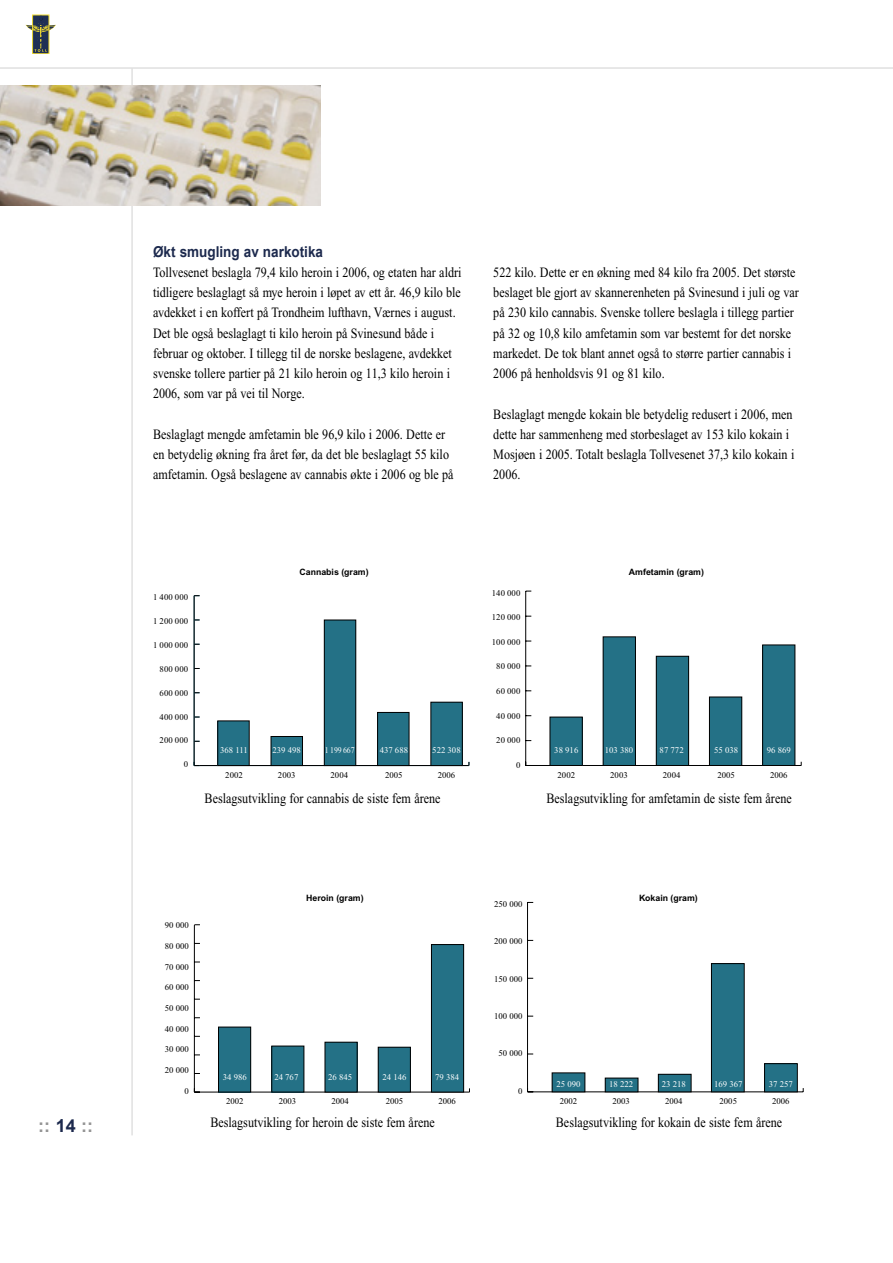
<style>
.page{position:relative;width:893px;height:1263px;background:#fff}
.page>*{position:absolute;margin:0;border:0;box-sizing:border-box;transform-origin:0 0}
.t1{font:700 18px "Arial";color:#939393}
.t2{font:700 15px "Arial";color:#1c294d;scale:.9 1}
.t3{font:14.25px/20.2px "Times New Roman";color:#000;scale:.85 1}
.t4{font:8.7px "Times New Roman";color:#000}
.t5{font:8.7px "Times New Roman";color:#fff}
.t6{font:700 8.7px "Arial SFMT";color:#000}
.t7{font:8.7px "Times New Roman";color:#fff;scale:.9 1}
.s1{color:#1c294d}
</style>
<div class="page">
<hr style="left:0;top:67px;width:893px;height:2px;background:#e0e0e0">
<div style="left:32px;top:15px;width:17px;height:39px;border:1px solid #efda32"></div>
<svg style="left:26px;top:16px;width:30px;height:36px"></svg>
<hr style="left:131px;top:68px;width:2px;height:1067px;background:#e0e0e0">
<hr style="left:194px;top:765px;width:275px;height:1px;background:#000">
<hr style="left:194px;top:596px;width:1px;height:169px;background:#000">
<div style="left:431px;top:702px;width:31px;height:63px;background:#247186"></div>
<div style="left:431px;top:702px;width:32px;height:64px;border:1px solid #000"></div>
<div style="left:378px;top:712px;width:31px;height:53px;background:#247186"></div>
<div style="left:377px;top:712px;width:32px;height:54px;border:1px solid #000"></div>
<div style="left:324px;top:620px;width:32px;height:145px;background:#247186"></div>
<div style="left:324px;top:620px;width:32px;height:146px;border:1px solid #000"></div>
<div style="left:271px;top:736px;width:31px;height:29px;background:#247186"></div>
<div style="left:271px;top:736px;width:32px;height:30px;border:1px solid #000"></div>
<div style="left:218px;top:721px;width:31px;height:44px;background:#247186"></div>
<hr style="left:526px;top:765px;width:275px;height:1px;background:#000">
<hr style="left:525px;top:591px;width:1px;height:174px;background:#000">
<div style="left:763px;top:645px;width:32px;height:120px;background:#247186"></div>
<div style="left:762px;top:645px;width:33px;height:121px;border:1px solid #000"></div>
<div style="left:709px;top:697px;width:33px;height:68px;background:#247186"></div>
<div style="left:709px;top:697px;width:33px;height:69px;border:1px solid #000"></div>
<div style="left:656px;top:656px;width:33px;height:109px;background:#247186"></div>
<div style="left:656px;top:656px;width:33px;height:110px;border:1px solid #000"></div>
<div style="left:603px;top:637px;width:32px;height:128px;background:#247186"></div>
<div style="left:603px;top:637px;width:33px;height:129px;border:1px solid #000"></div>
<div style="left:550px;top:717px;width:32px;height:48px;background:#247186"></div>
<div style="left:550px;top:717px;width:32px;height:49px;border:1px solid #000"></div>
<hr style="left:194px;top:1092px;width:275px;height:1px;background:#000">
<hr style="left:194px;top:925px;width:1px;height:167px;background:#000">
<div style="left:431px;top:944px;width:33px;height:148px;background:#247186"></div>
<div style="left:431px;top:944px;width:33px;height:148px;border:1px solid #000"></div>
<div style="left:378px;top:1047px;width:32px;height:45px;background:#247186"></div>
<div style="left:378px;top:1047px;width:33px;height:45px;border:1px solid #000"></div>
<div style="left:325px;top:1042px;width:32px;height:50px;background:#247186"></div>
<div style="left:272px;top:1046px;width:32px;height:46px;background:#247186"></div>
<div style="left:272px;top:1046px;width:32px;height:46px;border:1px solid #000"></div>
<div style="left:218px;top:1027px;width:33px;height:65px;background:#247186"></div>
<div style="left:218px;top:1027px;width:33px;height:65px;border:1px solid #000"></div>
<hr style="left:527px;top:1091px;width:276px;height:1px;background:#000">
<hr style="left:527px;top:902px;width:1px;height:190px;background:#000">
<div style="left:764px;top:1064px;width:33px;height:28px;background:#247186"></div>
<div style="left:764px;top:1063px;width:33px;height:29px;border:1px solid #000"></div>
<div style="left:711px;top:963px;width:33px;height:129px;background:#247186"></div>
<div style="left:711px;top:963px;width:33px;height:129px;border:1px solid #000"></div>
<div style="left:658px;top:1074px;width:33px;height:18px;background:#247186"></div>
<div style="left:658px;top:1074px;width:33px;height:18px;border:1px solid #000"></div>
<div style="left:605px;top:1078px;width:33px;height:14px;background:#247186"></div>
<div style="left:605px;top:1078px;width:33px;height:14px;border:1px solid #000"></div>
<div style="left:552px;top:1073px;width:33px;height:19px;background:#247186"></div>
<div style="left:552px;top:1073px;width:33px;height:19px;border:1px solid #000"></div>
<img style="left:0;top:85px;width:320px;height:120px">
<p class="t1" style="left:38px;top:1116px;width:56px">:: <span class="s1">14</span> ::</p>
<p class="t2" style="left:153px;top:243px;width:190px">Økt smugling av narkotika</p>
<p class="t3" style="left:153px;top:262px;width:364px">Tollvesenet beslagla 79,4 kilo heroin i 2006, og etaten har aldri tidligere beslaglagt så mye heroin i løpet av ett år. 46,9 kilo ble avdekket i en koffert på Trondheim lufthavn, Værnes i august.<br>Det ble også beslaglagt ti kilo heroin på Svinesund både i februar og oktober. I tillegg til de norske beslagene, avdekket svenske tollere partier på 21 kilo heroin og 11,3 kilo heroin i 2006, som var på vei til Norge.</p>
<p class="t3" style="left:153px;top:424px;width:355px">Beslaglagt mengde amfetamin ble 96,9 kilo i 2006. Dette er en betydelig økning fra året før, da det ble beslaglagt 55 kilo amfetamin. Også beslagene av cannabis økte i 2006 og ble på</p>
<p class="t3" style="left:493px;top:262px;width:361px">522 kilo. Dette er en økning med 84 kilo fra 2005. Det største beslaget ble gjort av skannerenheten på Svinesund i juli og var på 230 kilo cannabis. Svenske tollere beslagla i tillegg partier på 32 og 10,8 kilo amfetamin som var bestemt for det norske markedet. De tok blant annet også to større partier cannabis i 2006 på henholdsvis 91 og 81 kilo.</p>
<p class="t3" style="left:493px;top:404px;width:356px">Beslaglagt mengde kokain ble betydelig redusert i 2006, men dette har sammenheng med storbeslaget av 153 kilo kokain i Mosjøen i 2005. Totalt beslagla Tollvesenet 37,3 kilo kokain i 2006.</p>
<p class="t4" style="left:153px;top:592px;width:37px">1 400 000</p>
<p class="t4" style="left:153px;top:616px;width:37px">1 200 000</p>
<p class="t4" style="left:153px;top:640px;width:37px">1 000 000</p>
<p class="t4" style="left:160px;top:664px;width:30px">800 000</p>
<p class="t4" style="left:160px;top:688px;width:30px">600 000</p>
<p class="t4" style="left:160px;top:712px;width:30px">400 000</p>
<p class="t4" style="left:160px;top:735px;width:30px">200 000</p>
<p class="t4" style="left:184px;top:759px;width:6px">0</p>
<p class="t6" style="left:299px;top:566px;width:71px">Cannabis (gram)</p>
<p class="t5" style="left:220px;top:745px;width:29px">368 111</p>
<p class="t5" style="left:273px;top:745px;width:30px">239 498</p>
<p class="t7" style="left:325px;top:745px;width:35px">1 199 667</p>
<p class="t5" style="left:380px;top:745px;width:30px">437 688</p>
<p class="t5" style="left:432px;top:745px;width:30px">522 308</p>
<p class="t4" style="left:225px;top:770px;width:19px">2002</p>
<p class="t4" style="left:278px;top:770px;width:19px">2003</p>
<p class="t4" style="left:331px;top:770px;width:19px">2004</p>
<p class="t4" style="left:385px;top:770px;width:19px">2005</p>
<p class="t4" style="left:438px;top:770px;width:19px">2006</p>
<p class="t4" style="left:492px;top:588px;width:30px">140 000</p>
<p class="t4" style="left:492px;top:612px;width:30px">120 000</p>
<p class="t4" style="left:492px;top:637px;width:30px">100 000</p>
<p class="t4" style="left:496px;top:661px;width:26px">80 000</p>
<p class="t4" style="left:496px;top:686px;width:26px">60 000</p>
<p class="t4" style="left:496px;top:711px;width:26px">40 000</p>
<p class="t4" style="left:496px;top:735px;width:26px">20 000</p>
<p class="t4" style="left:516px;top:760px;width:6px">0</p>
<p class="t6" style="left:629px;top:566px;width:76px">Amfetamin (gram)</p>
<p class="t5" style="left:554px;top:745px;width:26px">38 916</p>
<p class="t5" style="left:605px;top:745px;width:30px">103 380</p>
<p class="t5" style="left:660px;top:745px;width:26px">87 772</p>
<p class="t5" style="left:714px;top:745px;width:26px">55 038</p>
<p class="t5" style="left:767px;top:745px;width:26px">96 869</p>
<p class="t4" style="left:558px;top:770px;width:19px">2002</p>
<p class="t4" style="left:610px;top:770px;width:19px">2003</p>
<p class="t4" style="left:663px;top:770px;width:19px">2004</p>
<p class="t4" style="left:717px;top:770px;width:19px">2005</p>
<p class="t4" style="left:770px;top:770px;width:19px">2006</p>
<p class="t3" style="left:205px;top:788px;width:279px">Beslagsutvikling for cannabis de siste fem årene</p>
<p class="t3" style="left:546px;top:788px;width:290px">Beslagsutvikling for amfetamin de siste fem årene</p>
<p class="t4" style="left:165px;top:920px;width:26px">90 000</p>
<p class="t4" style="left:165px;top:941px;width:26px">80 000</p>
<p class="t4" style="left:165px;top:962px;width:26px">70 000</p>
<p class="t4" style="left:165px;top:982px;width:26px">60 000</p>
<p class="t4" style="left:165px;top:1003px;width:26px">50 000</p>
<p class="t4" style="left:165px;top:1024px;width:26px">40 000</p>
<p class="t4" style="left:165px;top:1044px;width:26px">30 000</p>
<p class="t4" style="left:165px;top:1065px;width:26px">20 000</p>
<p class="t4" style="left:184px;top:1086px;width:6px">0</p>
<p class="t6" style="left:306px;top:893px;width:59px">Heroin (gram)</p>
<p class="t5" style="left:223px;top:1072px;width:26px">34 986</p>
<p class="t5" style="left:274px;top:1072px;width:26px">24 767</p>
<p class="t5" style="left:328px;top:1072px;width:26px">26 845</p>
<p class="t5" style="left:383px;top:1072px;width:26px">24 146</p>
<p class="t5" style="left:435px;top:1072px;width:26px">79 384</p>
<p class="t4" style="left:226px;top:1096px;width:19px">2002</p>
<p class="t4" style="left:279px;top:1096px;width:19px">2003</p>
<p class="t4" style="left:331px;top:1096px;width:19px">2004</p>
<p class="t4" style="left:386px;top:1096px;width:19px">2005</p>
<p class="t4" style="left:438px;top:1096px;width:19px">2006</p>
<p class="t4" style="left:494px;top:899px;width:30px">250 000</p>
<p class="t4" style="left:494px;top:936px;width:30px">200 000</p>
<p class="t4" style="left:494px;top:974px;width:30px">150 000</p>
<p class="t4" style="left:494px;top:1011px;width:30px">100 000</p>
<p class="t4" style="left:498px;top:1048px;width:26px">50 000</p>
<p class="t4" style="left:518px;top:1086px;width:6px">0</p>
<p class="t6" style="left:639px;top:893px;width:60px">Kokain (gram)</p>
<p class="t5" style="left:556px;top:1079px;width:26px">25 090</p>
<p class="t5" style="left:609px;top:1079px;width:26px">18 222</p>
<p class="t5" style="left:662px;top:1079px;width:26px">23 218</p>
<p class="t5" style="left:714px;top:1079px;width:30px">169 367</p>
<p class="t5" style="left:769px;top:1079px;width:26px">37 257</p>
<p class="t4" style="left:560px;top:1096px;width:19px">2002</p>
<p class="t4" style="left:612px;top:1096px;width:19px">2003</p>
<p class="t4" style="left:665px;top:1096px;width:19px">2004</p>
<p class="t4" style="left:719px;top:1096px;width:19px">2005</p>
<p class="t4" style="left:772px;top:1096px;width:19px">2006</p>
<p class="t3" style="left:210px;top:1112px;width:266px">Beslagsutvikling for heroin de siste fem årene</p>
<p class="t3" style="left:556px;top:1112px;width:268px">Beslagsutvikling for kokain de siste fem årene</p>
</div>
